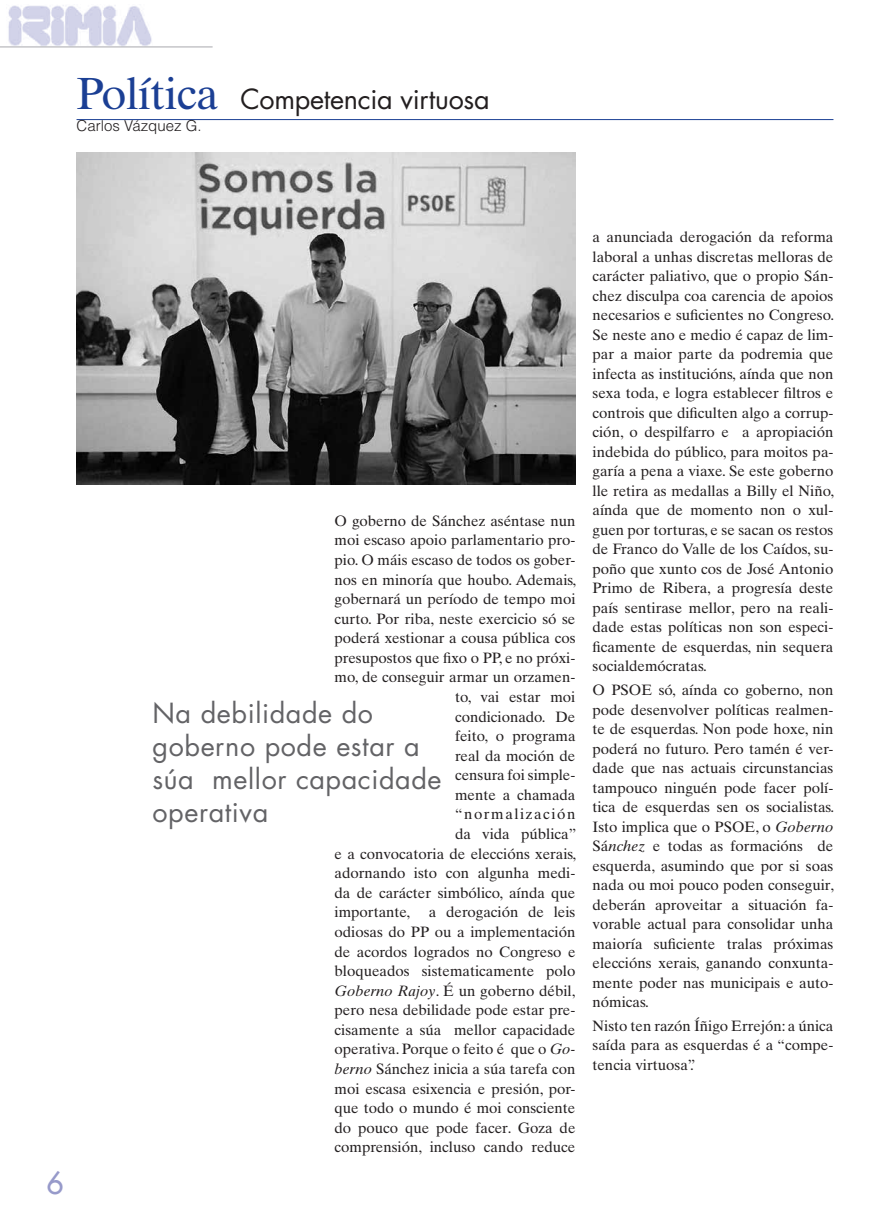
<style>
.page{position:relative;width:893px;height:1212px;background:#fff}
.page>*{position:absolute;margin:0;border:0;box-sizing:border-box;transform-origin:0 0}
.t1{font:500 30px "Futura Std";color:#979aca}
.t2{font:27px/33px "Futura Std";letter-spacing:.02em;color:#636366}
.t3{font:27px "Futura Std";letter-spacing:-.01em;color:#231f20}
.t4{font:15px/19.5px "Times Ten LT Std";color:#231f20;text-align:justify}
.t5{font:300 15px "Helvetica LT Std";color:#231f20}
.s1{font-family:"Times Ten LT Std";font-size:45px;color:#1b3f94}
.s2{font-style:italic}
</style>
<div class="page">
<img style="left:8px;top:5px;width:144px;height:41px">
<hr style="left:0;top:47px;width:213px;height:1px;background:#a8a9ad">
<hr style="left:77px;top:119px;width:756px;height:1px;background:#1b3f94">
<img style="left:77px;top:153px;width:498px;height:332px">
<h2 class="t3" style="left:77px;top:82px;width:415px"><span class="s1">Política</span> Competencia virtuosa</h2>
<p class="t5" style="left:77px;top:116px;width:127px">Carlos Vázquez G.</p>
<h1 class="t1" style="left:46px;top:1164px;width:19px">6</h1>
<p class="t4" style="left:334px;top:511px;width:243px;text-align:right">O goberno de Sánchez aséntase nun moi escaso apoio parlamentario pro&shy;pio. O máis escaso de todos os gober&shy;nos en minoría que houbo. Ademais, gobernará un período de tempo moi curto. Por riba, neste exercicio só se poderá xestionar a cousa pública cos presupostos que fixo o PP, e no próxi&shy;mo, de conseguir armar un orzamen&shy;to, vai estar moi<br>condicionado. De<br>feito, o programa<br>real da moción de<br>censura foi simple-<br>mente a chamada “normalización<br>da vida pública”<br>e a convocatoria de eleccións xerais, adornando isto con algunha medi&shy;da de carácter simbólico, aínda que importante, a derogación de leis odiosas do PP ou a implementación de acordos logrados no Congreso e bloqueados sistematicamente polo<br><span class="s2">Goberno Rajoy</span>. É un goberno débil, pero nesa debilidade pode estar pre&shy;cisamente a súa mellor capacidade operativa. Porque o feito é que o <span class="s2">Go&shy;berno</span> Sánchez inicia a súa tarefa con moi escasa esixencia e presión, por&shy;que todo o mundo é moi consciente do pouco que pode facer. Goza de comprensión, incluso cando reduce</p>
<h2 class="t2" style="left:153px;top:697px;width:291px">Na debilidade do goberno pode estar a súa mellor capacidade operativa</h2>
<p class="t4" style="left:592px;top:227px;width:243px">a anunciada derogación da reforma laboral a unhas discretas melloras de carácter paliativo, que o propio Sán&shy;chez disculpa coa carencia de apoios necesarios e suficientes no Congreso.<br>Se neste ano e medio é capaz de lim&shy;par a maior parte da podremia que infecta as institucións, aínda que non sexa toda, e logra establecer filtros e controis que dificulten algo a corrup&shy;ción, o despilfarro e a apropiación indebida do público, para moitos pa&shy;garía a pena a viaxe. Se este goberno lle retira as medallas a Billy el Niño, aínda que de momento non o xul&shy;guen por torturas, e se sacan os restos de Franco do Valle de los Caídos, su&shy;poño que xunto cos de José Antonio Primo de Ribera, a progresía deste país sentirase mellor, pero na reali&shy;dade estas políticas non son especi&shy;ficamente de esquerdas, nin sequera socialdemócratas.</p>
<p class="t4" style="left:592px;top:680px;width:243px">O PSOE só, aínda co goberno, non pode desenvolver políticas realmen&shy;te de esquerdas. Non pode hoxe, nin poderá no futuro. Pero tamén é ver&shy;dade que nas actuais circunstancias tampouco ninguén pode facer polí&shy;tica de esquerdas sen os socialistas.<br>Isto implica que o PSOE, o <span class="s2">Goberno </span>Sá<span class="s2">nchez</span> e todas as formacións de esquerda, asumindo que por si soas nada ou moi pouco poden conseguir, deberán aproveitar a situación fa&shy;vorable actual para consolidar unha maioría suficiente tralas próximas eleccións xerais, ganando conxunta&shy;mente poder nas municipais e auto&shy;nómicas.</p>
<p class="t4" style="left:592px;top:1016px;width:242px">Nisto ten razón Íñigo Errejón: a única saída para as esquerdas é a “compe&shy;tencia virtuosa”.</p>
</div>
